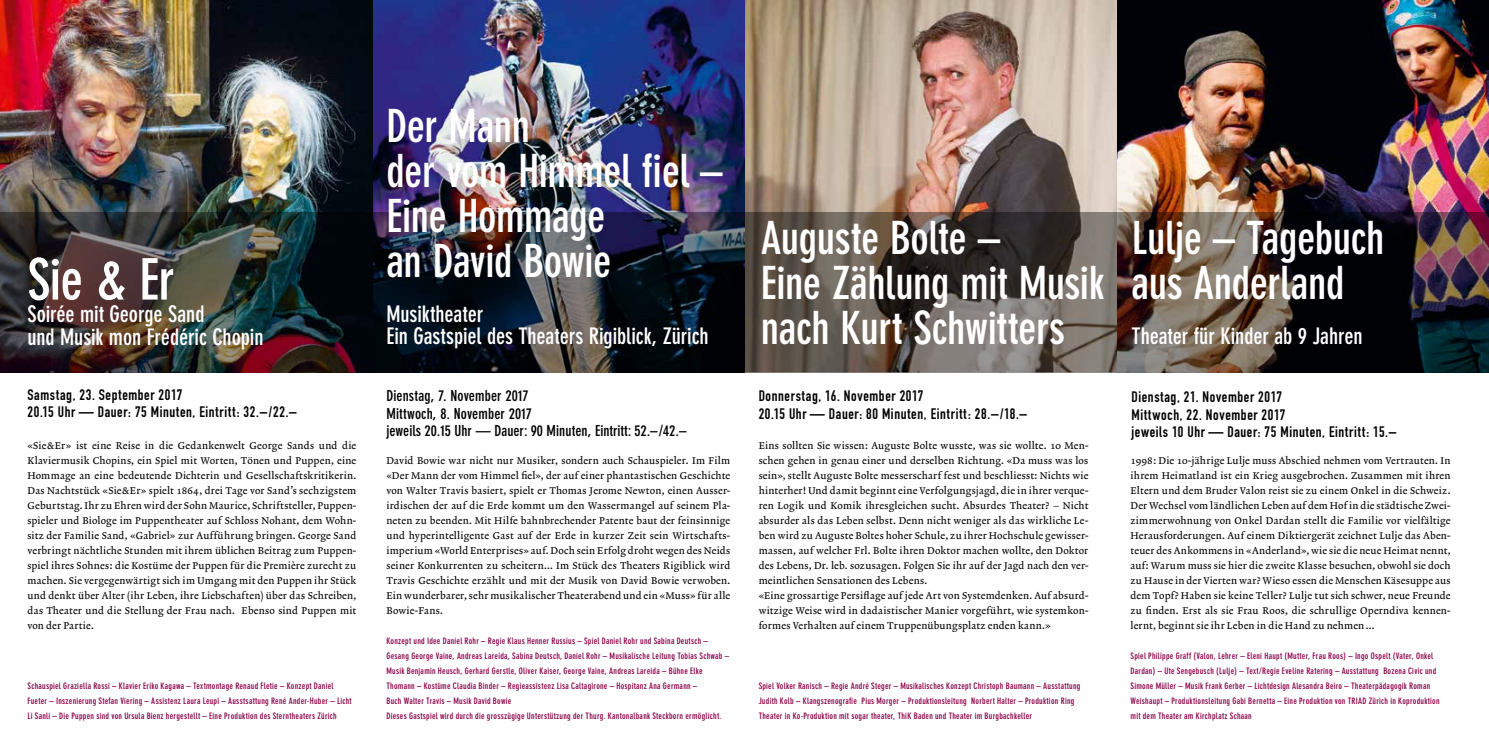
<style>
.page{position:relative;width:1489px;height:745px;background:#fff}
.page>*{position:absolute;margin:0;border:0;box-sizing:border-box;transform-origin:0 0}
.t1{font:700 condensed 56.25px "DIN Neuzeit Grotesk";color:#fff}
.t2{font:700 condensed 45px/45px "DIN Neuzeit Grotesk";letter-spacing:-.01em;color:#fff}
.t3{font:700 condensed 22.5px/22.5px "DIN Neuzeit Grotesk";letter-spacing:-.005em;color:#fff}
.t4{font:15px/17.5px "DIN Engschrift";letter-spacing:.04em;color:#000}
.t5{font:700 condensed 15px/17.5px "DIN Neuzeit Grotesk";letter-spacing:.005em;color:#000}
.t6{font:500 10px/15px "Lexicon No 2 Roman A";letter-spacing:.02em;color:#000;text-align:justify}
.t7{font:700 condensed 8.75px/15px "DIN Neuzeit Grotesk";letter-spacing:.03em;color:#890048}
</style>
<div class="page">
<img style="left:0;top:0;width:1488px;height:212px">
<img style="left:0;top:212px;width:1488px;height:160px">
<h1 class="t1" style="left:27px;top:247px;width:149px">Sie &amp; Er</h1>
<h3 class="t3" style="left:27px;top:302px;width:237px">Soirée mit George Sand<br>und Musik mon Frédéric Chopin</h3>
<h2 class="t2" style="left:386px;top:102px;width:338px">Der Mann<br>der vom Himmel fiel –<br>Eine Hommage<br>an David Bowie</h2>
<h3 class="t3" style="left:386px;top:302px;width:324px">Musiktheater<br>Ein Gastspiel des Theaters Rigiblick, Zürich</h3>
<h2 class="t2" style="left:760px;top:215px;width:345px">Auguste Bolte –<br>Eine Zählung mit Musik nach Kurt Schwitters</h2>
<h2 class="t2" style="left:1131px;top:215px;width:254px">Lulje – Tagebuch aus Anderland</h2>
<h3 class="t3" style="left:1131px;top:324px;width:232px">Theater für Kinder ab 9 Jahren</h3>
<h3 class="t4" style="left:27px;top:385px;width:271px">Samstag, 23. September 2017<br>20.15 Uhr — Dauer: 75 Minuten, Eintritt: 32.–/22.–</h3>
<p class="t6" style="left:27px;top:438px;width:330px">«Sie&amp;Er» ist eine Reise in die Gedankenwelt George Sands und die Klaviermusik Chopins, ein Spiel mit Worten, Tönen und Puppen, eine Hommage an eine bedeutende Dichterin und Gesellschaftskritikerin.<br>Das Nachtstück «Sie&amp;Er» spielt 1864, drei Tage vor Sand’s sechzigstem Geburtstag. Ihr zu Ehren wird der Sohn Maurice, Schriftsteller, Puppen&shy;spieler und Biologe im Puppentheater auf Schloss Nohant, dem Wohn&shy;sitz der Familie Sand, «Gabriel» zur Aufführung bringen. George Sand verbringt nächtliche Stunden mit ihrem üblichen Beitrag zum Puppen&shy;spiel ihres Sohnes: die Kostüme der Puppen für die Première zurecht zu machen. Sie vergegenwärtigt sich im Umgang mit den Puppen ihr Stück und denkt über Alter (ihr Leben, ihre Liebschaften) über das Schreiben, das Theater und die Stellung der Frau nach. Ebenso sind Puppen mit von der Partie.</p>
<p class="t7" style="left:27px;top:678px;width:326px">Schauspiel Graziella Rossi – Klavier Eriko Kagawa – Textmontage Renaud Fletie – Konzept Daniel<br>Fueter – Inszenierung Stefan Viering – Assistenz Laura Leupi – Ausstsattung René Ander-Huber – Licht<br>Li Sanli – Die Puppen sind von Ursula Bienz hergestellt – Eine Produktion des Sterntheaters Zürich</p>
<h3 class="t5" style="left:386px;top:387px;width:301px">Dienstag, 7. November 2017<br>Mittwoch, 8. November 2017<br>jeweils 20.15 Uhr — Dauer: 90 Minuten, Eintritt: 52.–/42.–</h3>
<p class="t6" style="left:386px;top:453px;width:345px">David Bowie war nicht nur Musiker, sondern auch Schauspieler. Im Film «Der Mann der vom Himmel fiel», der auf einer phantastischen Geschichte von Walter Travis basiert, spielt er Thomas Jerome Newton, einen Ausser&shy;irdischen der auf die Erde kommt um den Wassermangel auf seinem Pla&shy;neten zu beenden. Mit Hilfe bahnbrechender Patente baut der feinsinnige und hyperintelligente Gast auf der Erde in kurzer Zeit sein Wirtschafts&shy;imperium «World Enterprises» auf. Doch sein Erfolg droht wegen des Neids seiner Konkurrenten zu scheitern... Im Stück des Theaters Rigiblick wird Travis Geschichte erzählt und mit der Musik von David Bowie verwoben.<br>Ein wunderbarer, sehr musikalischer Theaterabend und ein «Muss» für alle Bowie-Fans.</p>
<p class="t7" style="left:386px;top:633px;width:344px">Konzept und Idee Daniel Rohr – Regie Klaus Henner Russius – Spiel Daniel Rohr und Sabina Deutsch – Gesang George Vaine, Andreas Lareida, Sabina Deutsch, Daniel Rohr – Musikalische Leitung Tobias Schwab – Musik Benjamin Heusch, Gerhard Gerstle, Oliver Kaiser, George Vaine, Andreas Lareida – Bühne Elke Thomann – Kostüme Claudia Binder – Regieassistenz Lisa Caltagirone – Hospitanz Ana Germann –<br>Buch Walter Travis – Musik David Bowie<br>Dieses Gastspiel wird durch die grosszügige Unterstützung der Thurg. Kantonalbank Steckborn ermöglicht.</p>
<h3 class="t4" style="left:758px;top:386px;width:270px">Donnerstag, 16. November 2017<br>20.15 Uhr — Dauer: 80 Minuten, Eintritt: 28.–/18.–</h3>
<p class="t6" style="left:758px;top:438px;width:331px;text-align:left">Eins sollten Sie wissen: Auguste Bolte wusste, was sie wollte. 10 Men&shy;schen gehen in genau einer und derselben Richtung. «Da muss was los sein», stellt Auguste Bolte messerscharf fest und beschliesst: Nichts wie hinterher! Und damit beginnt eine Verfolgungsjagd, die in ihrer verque&shy;ren Logik und Komik ihresgleichen sucht. Absurdes Theater? – Nicht absurder als das Leben selbst. Denn nicht weniger als das wirkliche Le&shy;ben wird zu Auguste Boltes hoher Schule, zu ihrer Hochschule gewisser&shy;massen, auf welcher Frl. Bolte ihren Doktor machen wollte, den Doktor des Lebens, Dr. leb. sozusagen. Folgen Sie ihr auf der Jagd nach den ver&shy;meintlichen Sensationen des Lebens.<br>«Eine grossartige Persiflage auf jede Art von Systemdenken. Auf absurd&shy;witzige Weise wird in dadaistischer Manier vorgeführt, wie systemkon&shy;formes Verhalten auf einem Truppenübungsplatz enden kann.»</p>
<p class="t7" style="left:758px;top:678px;width:323px">Spiel Volker Ranisch – Regie André Steger – Musikalisches Konzept Christoph Baumann – Ausstattung<br>Judith Kolb – Klangszenografie Pius Morger – Produktionsleitung Norbert Halter – Produktion Ring<br>Theater in Ko-Produktion mit sogar theater, ThiK Baden und Theater im Burgbachkeller</p>
<h3 class="t4" style="left:1131px;top:387px;width:266px">Dienstag, 21. November 2017<br>Mittwoch, 22. November 2017<br>jeweils 10 Uhr — Dauer: 75 Minuten, Eintritt: 15.–</h3>
<p class="t6" style="left:1130px;top:453px;width:321px">1998: Die 10-jährige Lulje muss Abschied nehmen vom Vertrauten. In ihrem Heimatland ist ein Krieg ausgebrochen. Zusammen mit ihren Eltern und dem Bruder Valon reist sie zu einem Onkel in die Schweiz.<br>Der Wechsel vom ländlichen Leben auf dem Hof in die städtische Zwei&shy;zimmerwohnung von Onkel Dardan stellt die Familie vor vielfältige Herausforderungen. Auf einem Diktiergerät zeichnet Lulje das Aben&shy;teuer des Ankommens in «Anderland», wie sie die neue Heimat nennt, auf: Warum muss sie hier die zweite Klasse besuchen, obwohl sie doch zu Hause in der Vierten war? Wieso essen die Menschen Käsesuppe aus dem Topf? Haben sie keine Teller? Lulje tut sich schwer, neue Freunde zu finden. Erst als sie Frau Roos, die schrullige Operndiva kennen&shy;lernt, beginnt sie ihr Leben in die Hand zu nehmen...</p>
<p class="t7" style="left:1130px;top:648px;width:310px">Spiel Philippe Graff (Valon, Lehrer – Eleni Haupt (Mutter, Frau Roos) – Ingo Ospelt (Vater, Onkel Dardan) – Ute Sengebusch (Lulje) – Text/Regie Eveline Ratering – Ausstattung Bozena Civic und Simone Müller – Musik Frank Gerber – Lichtdesign Alesandra Beiro – Theaterpädagogik Roman Weishaupt – Produktionsleitung Gabi Bernetta – Eine Produktion von TRIAD Zürich in Koproduktion mit dem Theater am Kirchplatz Schaan</p>
</div>
